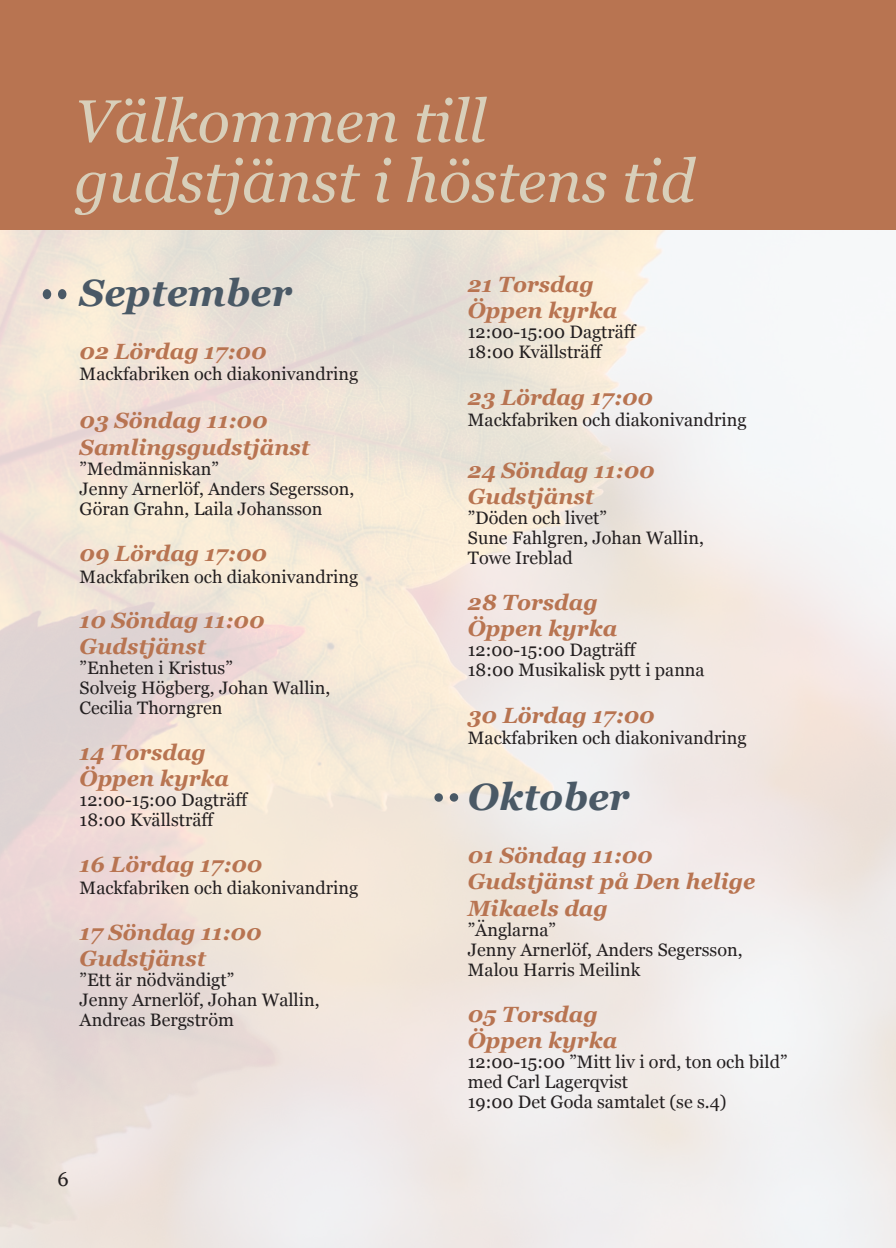
<style>
.page{position:relative;width:896px;height:1248px;background:#fff}
.page>*{position:absolute;margin:0;border:0;box-sizing:border-box;transform-origin:0 0}
.t1{font:italic 60px/60px "Georgia";color:#d8cfba}
.t2{font:italic 700 38px "Georgia";color:#4a5966}
.t3{font:italic 700 22px/26px "Georgia";color:#b87451}
.t4{font:20px "Georgia";color:#231f20}
.t5{font:18px/20px "Georgia";color:#231f20}
</style>
<div class="page">
<img style="left:0;top:229px;width:896px;height:1018px">
<div style="left:0;top:0;width:896px;height:229px;background:#b87451"></div>
<div style="left:43px;top:289px;width:8px;height:10px;background:#4a5966;border-radius:50%"></div>
<div style="left:58px;top:289px;width:8px;height:10px;background:#4a5966;border-radius:50%"></div>
<div style="left:434px;top:793px;width:9px;height:8px;background:#4a5966;border-radius:50%"></div>
<div style="left:449px;top:793px;width:9px;height:8px;background:#4a5966;border-radius:50%"></div>
<h1 class="t1" style="left:74px;top:89px;width:622px">Välkommen till gudstjänst i höstens tid</h1>
<h2 class="t2" style="left:80px;top:264px;width:214px">September</h2>
<p class="t3" style="left:80px;top:337px;width:188px">02 Lördag 17:00</p>
<p class="t5" style="left:80px;top:363px;width:280px">Mackfabriken och diakonivandring</p>
<p class="t3" style="left:80px;top:406px;width:232px">03 Söndag 11:00<br>Samlingsgudstjänst</p>
<p class="t5" style="left:80px;top:457px;width:276px">”Medmänniskan”<br>Jenny Arnerlöf, Anders Segersson,<br>Göran Grahn, Laila Johansson</p>
<p class="t3" style="left:80px;top:539px;width:189px">09 Lördag 17:00</p>
<p class="t5" style="left:80px;top:565px;width:280px">Mackfabriken och diakonivandring</p>
<p class="t3" style="left:80px;top:606px;width:186px">10 Söndag 11:00<br>Gudstjänst</p>
<p class="t5" style="left:80px;top:657px;width:252px">”Enheten i Kristus”<br>Solveig Högberg, Johan Wallin,<br>Cecilia Thorngren</p>
<p class="t3" style="left:80px;top:737px;width:151px">14 Torsdag<br>Öppen kyrka</p>
<p class="t5" style="left:80px;top:789px;width:170px">12:00-15:00 Dagträff<br>18:00 Kvällsträff</p>
<p class="t3" style="left:80px;top:850px;width:184px">16 Lördag 17:00</p>
<p class="t5" style="left:80px;top:877px;width:280px">Mackfabriken och diakonivandring</p>
<p class="t3" style="left:80px;top:918px;width:183px">17 Söndag 11:00<br>Gudstjänst</p>
<p class="t5" style="left:80px;top:969px;width:241px">”Ett är nödvändigt”<br>Jenny Arnerlöf, Johan Wallin,<br>Andreas Bergström</p>
<p class="t4" style="left:57px;top:1163px;width:13px">6</p>
<p class="t3" style="left:468px;top:270px;width:151px">21 Torsdag<br>Öppen kyrka</p>
<p class="t5" style="left:468px;top:321px;width:170px">12:00-15:00 Dagträff<br>18:00 Kvällsträff</p>
<p class="t3" style="left:468px;top:383px;width:187px">23 Lördag 17:00</p>
<p class="t5" style="left:468px;top:409px;width:280px">Mackfabriken och diakonivandring</p>
<p class="t3" style="left:468px;top:456px;width:188px">24 Söndag 11:00<br>Gudstjänst</p>
<p class="t5" style="left:468px;top:507px;width:237px">”Döden och livet”<br>Sune Fahlgren, Johan Wallin,<br>Towe Ireblad</p>
<p class="t3" style="left:468px;top:588px;width:151px">28 Torsdag<br>Öppen kyrka</p>
<p class="t5" style="left:468px;top:639px;width:238px">12:00-15:00 Dagträff<br>18:00 Musikalisk pytt i panna</p>
<p class="t3" style="left:468px;top:701px;width:188px">30 Lördag 17:00</p>
<p class="t5" style="left:468px;top:727px;width:280px">Mackfabriken och diakonivandring</p>
<h2 class="t2" style="left:468px;top:768px;width:163px">Oktober</h2>
<p class="t3" style="left:468px;top:841px;width:289px">01 Söndag 11:00<br>Gudstjänst på Den helige<br>Mikaels dag</p>
<p class="t5" style="left:468px;top:918px;width:276px">”Änglarna”<br>Jenny Arnerlöf, Anders Segersson,<br>Malou Harris Meilink</p>
<p class="t3" style="left:468px;top:1000px;width:151px">05 Torsdag<br>Öppen kyrka</p>
<p class="t5" style="left:468px;top:1050px;width:321px">12:00-15:00 ”Mitt liv i ord, ton och bild” med Carl Lagerqvist<br>19:00 Det Goda samtalet (se s.4)</p>
</div>
